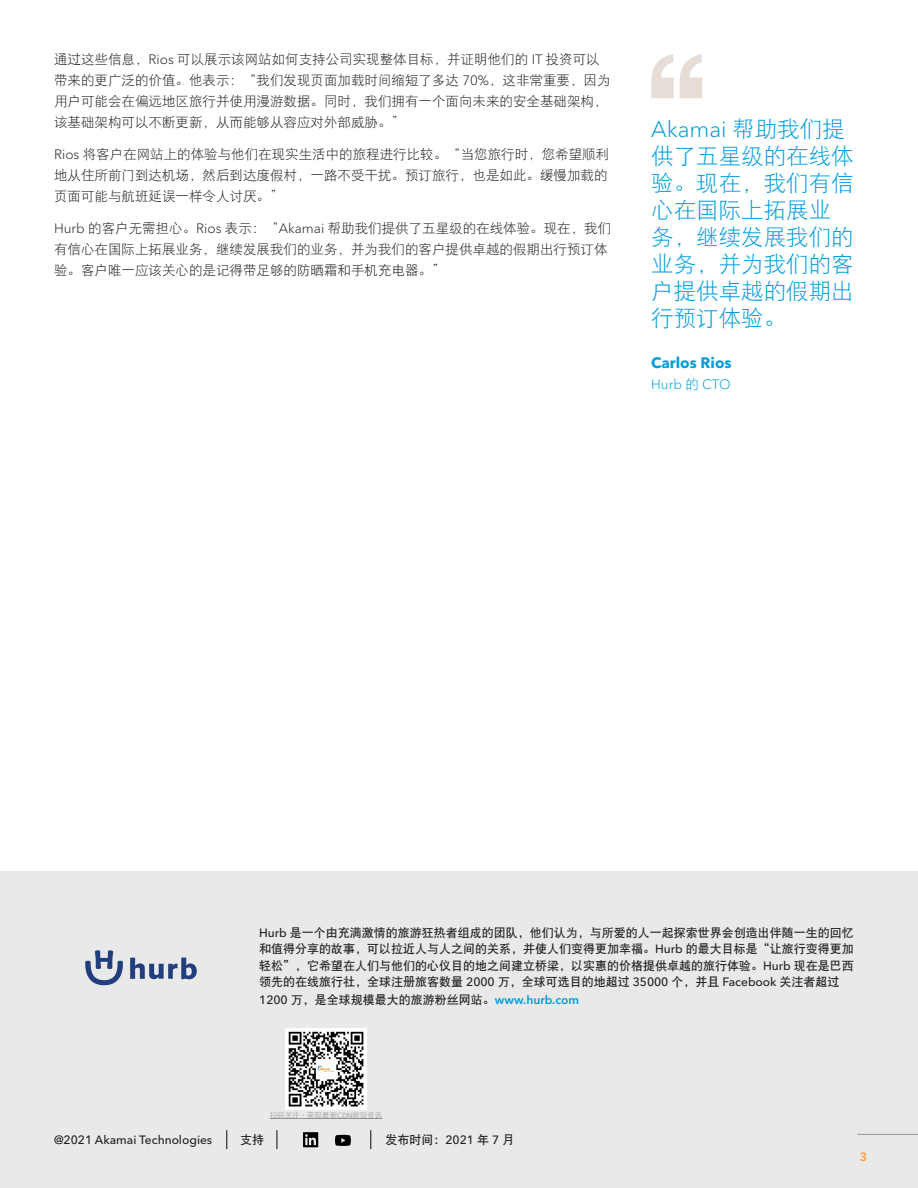
<style>
.page{position:relative;width:918px;height:1188px;background:#fff}
.page>*{position:absolute;margin:0;border:0;box-sizing:border-box;transform-origin:0 0}
.ACS_Sidebar_Quote{font:22.5px/27px "DFP Hei W3";color:#009cde}
.ACS_Sidebar_Quote_Na{font:700 15px "Avenir Next LT Pro";color:#009cde}
.ACS_Text_Main{font:13.5px/21px "DFP Hei W3";color:#231f20}
.ACS_Sidebar_Quote_Ti{font:300 13.5px "Avenir Next LT Pro";color:#009cde}
.ACS_Legal_Text{font:12px/16.5px "DFP Hei W7";color:#231f20;text-align:justify}
.t1{font:500 12px "Avenir Next LT Pro";color:#231f20}
.t2{font:600 12px "Avenir Next LT Pro";color:#f93}
.t3{font:7.5px "DFP Hei W3";color:#8e9091}
.s1{font-family:"Avenir Next LT Pro";font-weight:300}
.s2{font-family:"DFP Hei W3";font-weight:400}
.s3{font-family:"Avenir Next LT Pro";font-weight:500}
.s4{font-family:"Avenir Next LT Pro";font-weight:600;color:#009cde}
.s5{font-family:"Frutiger LT Std";font-weight:300}
</style>
<div class="page">
<svg style="left:651px;top:54px;width:51px;height:44px"></svg>
<div style="left:0;top:872px;width:918px;height:316px;background:#e9e9ea"></div>
<hr style="left:858px;top:1134px;width:60px;height:1px;background:#939598">
<svg style="left:335px;top:1135px;width:16px;height:11px"></svg>
<svg style="left:303px;top:1132px;width:15px;height:15px"></svg>
<svg style="left:226px;top:1130px;width:1px;height:19px"></svg>
<svg style="left:276px;top:1130px;width:1px;height:19px"></svg>
<svg style="left:370px;top:1130px;width:1px;height:19px"></svg>
<svg style="left:85px;top:950px;width:38px;height:35px"></svg>
<svg style="left:130px;top:958px;width:67px;height:21px"></svg>
<img style="left:285px;top:1028px;width:81px;height:81px">
<hr style="left:270px;top:1118px;width:112px;height:1px;background:#8e9091">
<p class="ACS_Text_Main" style="left:54px;top:49px;width:558px">通过这些信息，<span class="s1">Rios</span> 可以展示该网站如何支持公司实现整体目标，并证明他们的 <span class="s1">IT</span> 投资可以带来的更广泛的价值。他表示：“我们发现页面加载时间缩短了多达 <span class="s1">70%</span>，这非常重要，因为用户可能会在偏远地区旅行并使用漫游数据。同时，我们拥有一个面向未来的安全基础架构，该基础架构可以不断更新，从而能够从容应对外部威胁。”</p>
<p class="ACS_Text_Main" style="left:54px;top:143px;width:557px"><span class="s1">Rios</span> 将客户在网站上的体验与他们在现实生活中的旅程进行比较。“当您旅行时，您希望顺利地从住所前门到达机场，然后到达度假村，一路不受干扰。预订旅行，也是如此。缓慢加载的页面可能与航班延误一样令人讨厌。”</p>
<p class="ACS_Text_Main" style="left:54px;top:217px;width:559px"><span class="s1">Hurb</span> 的客户无需担心。<span class="s1">Rios</span> 表示：“<span class="s1">Akamai</span> 帮助我们提供了五星级的在线体验。现在，我们有信心在国际上拓展业务，继续发展我们的业务，并为我们的客户提供卓越的假期出行预订体验。客户唯一应该关心的是记得带足够的防晒霜和手机充电器。”</p>
<p class="ACS_Sidebar_Quote" style="left:651px;top:115px;width:204px"><span class="s1">Akamai</span> 帮助我们提供了五星级的在线体验。现在，我们有信心在国际上拓展业务，继续发展我们的业务，并为我们的客户提供卓越的假期出行预订体验。</p>
<p class="ACS_Sidebar_Quote_Na" style="left:651px;top:353px;width:82px">Carlos Rios</p>
<p class="ACS_Sidebar_Quote_Ti" style="left:651px;top:376px;width:81px">Hurb <span class="s2">的</span> CTO</p>
<p class="ACS_Legal_Text" style="left:259px;top:924px;width:596px"><span class="s3">Hurb</span> 是一个由充满激情的旅游狂热者组成的团队，他们认为，与所爱的人一起探索世界会创造出伴随一生的回忆和值得分享的故事，可以拉近人与人之间的关系，并使人们变得更加幸福。<span class="s3">Hurb</span> 的最大目标是“让旅行变得更加轻松”，它希望在人们与他们的心仪目的地之间建立桥梁，以实惠的价格提供卓越的旅行体验。<span class="s3">Hurb</span> 现在是巴西领先的在线旅行社，全球注册旅客数量 <span class="s3">2000</span> 万，全球可选目的地超过 <span class="s3">35000</span> 个，并且 <span class="s3">Facebook</span> 关注者超过</p>
<p class="ACS_Legal_Text" style="left:259px;top:991px;width:322px"><span class="s3">1200</span> 万，是全球规模最大的旅游粉丝网站。<span class="s4">www.hurb.com</span></p>
<p class="t3" style="left:270px;top:1111px;width:114px">扫码关注·获取最新<span class="s5">CDN</span>前沿资讯</p>
<p class="t1" style="left:54px;top:1132px;width:160px">@2021 Akamai Technologies</p>
<p class="ACS_Legal_Text" style="left:240px;top:1131px;width:25px">支持</p>
<p class="ACS_Legal_Text" style="left:386px;top:1131px;width:130px">发布时间：<span class="s3">2021</span> 年 <span class="s3">7</span> 月</p>
<p class="t2" style="left:860px;top:1150px;width:9px">3</p>
</div>
